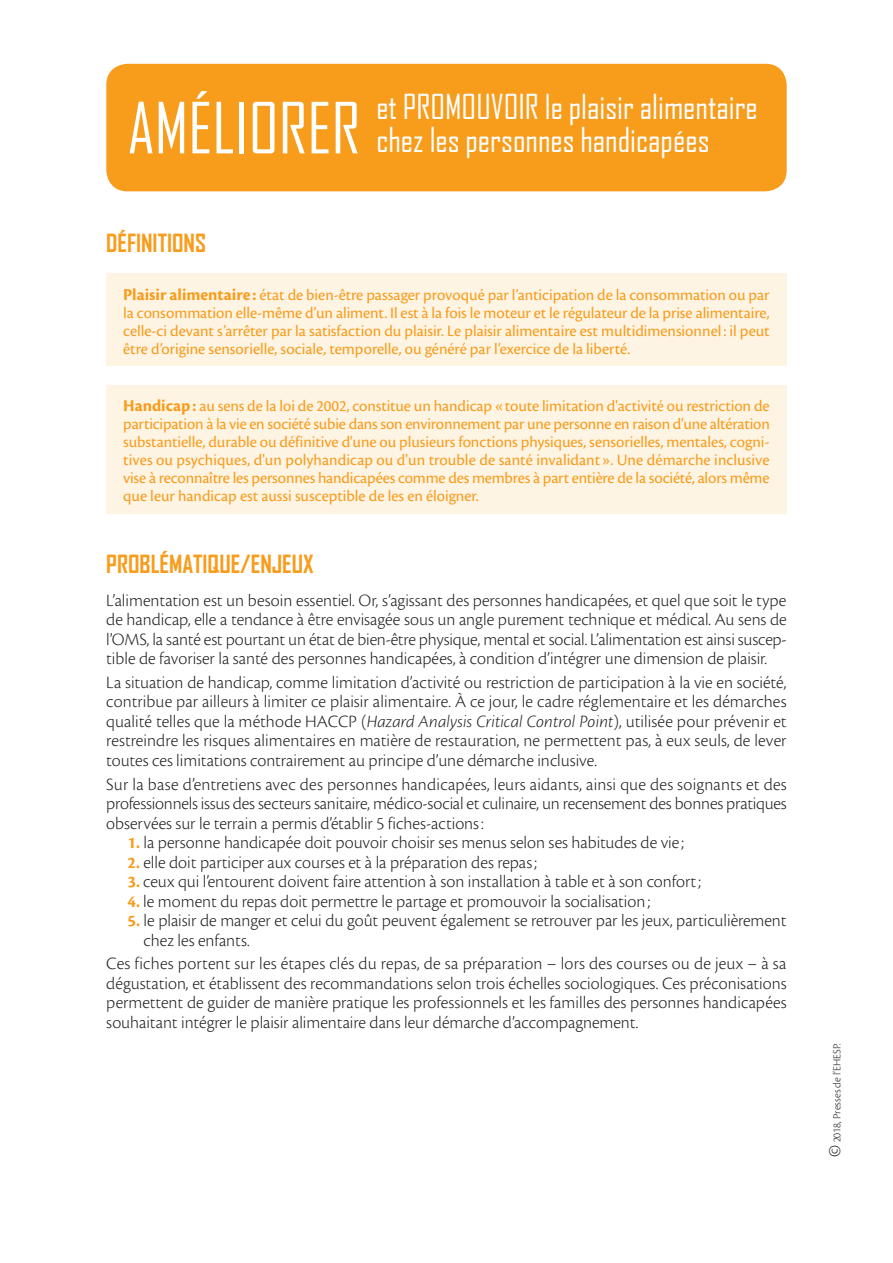
<style>
.page{position:relative;width:893px;height:1263px;background:#fff}
.page>*{position:absolute;margin:0;border:0;box-sizing:border-box;transform-origin:0 0}
.Titre_Rapport{font:67.5px "Agency FB";color:#fff}
.Titre_Rapport-2{font:33px/33px "Agency FB";color:#fff}
.Niveau_1{font:700 24px "Agency FB";color:#f89c1c}
.Problématique{font:300 18px/19.5px "Cronos Pro";color:#231f20;text-align:justify}
.Definitions{font:16.5px/18px "Cronos Pro";color:#f89c1c;text-align:justify}
.t1{font:300 11.25px "Cronos Pro";color:#231f20}
.s1{font-weight:700;font-size:17.25px}
.s2{font-style:italic}
.s3{font-weight:700;font-size:17.25px;color:#f89c1c}
.s4{font-size:18px}
</style>
<div class="page">
<div style="left:106px;top:64px;width:681px;height:127px;background:#f89c1c;border-radius:21px"></div>
<div style="left:106px;top:273px;width:681px;height:93px;background:#fef4e4"></div>
<div style="left:106px;top:385px;width:681px;height:129px;background:#fef4e4"></div>
<p class="Titre_Rapport" style="left:128px;top:87px;width:234px">AMÉLIORER</p>
<p class="Titre_Rapport-2" style="left:376px;top:89px;width:383px">et PROMOUVOIR le plaisir alimentaire chez les personnes handicapées</p>
<p class="Niveau_1" style="left:106px;top:228px;width:101px">DÉFINITIONS</p>
<p class="Definitions" style="left:123px;top:286px;width:648px"><span class="s1">Plaisir alimentaire :</span> état de bien-être passager provoqué par l’anticipation de la consommation ou par la consommation elle-même d’un aliment. Il est à la fois le moteur et le régulateur de la prise alimentaire, celle-ci devant s’arrêter par la satisfaction du plaisir. Le plaisir alimentaire est multidimensionnel : il peut être d’origine sensorielle, sociale, temporelle, ou généré par l’exercice de la liberté.</p>
<p class="Definitions" style="left:123px;top:397px;width:648px"><span class="s1">Handicap:</span> au sens de la loi de 2002, constitue un handicap «toute limitation d'activité ou restriction de participation à la vie en société subie dans son environnement par une personne en raison d'une altération substantielle, durable ou définitive d'une ou plusieurs fonctions physiques, sensorielles, mentales, cogni&shy;tives ou psychiques, d'un polyhandicap ou d'un trouble de santé invalidant». Une démarche inclusive vise à reconnaître les personnes handicapées comme des membres à part entière de la société, alors même que leur handicap est aussi susceptible de les en éloigner.</p>
<p class="Niveau_1" style="left:106px;top:549px;width:209px">PROBLÉMATIQUE/ENJEUX</p>
<p class="Problématique" style="left:106px;top:590px;width:682px">L’alimentation est un besoin essentiel. Or, s’agissant des personnes handicapées, et quel que soit le type de handicap, elle a tendance à être envisagée sous un angle purement technique et médical. Au sens de l’OMS, la santé est pourtant un état de bien-être physique, mental et social. L’alimentation est ainsi suscep&shy;tible de favoriser la santé des personnes handicapées, à condition d’intégrer une dimension de plaisir.</p>
<p class="Problématique" style="left:106px;top:672px;width:682px">La situation de handicap, comme limitation d’activité ou restriction de participation à la vie en société, contribue par ailleurs à limiter ce plaisir alimentaire. À ce jour, le cadre réglementaire et les démarches qualité telles que la méthode HACCP (<span class="s2">Hazard Analysis Critical Control Point</span>), utilisée pour prévenir et restreindre les risques alimentaires en matière de restauration, ne permettent pas, à eux seuls, de lever toutes ces limitations contrairement au principe d’une démarche inclusive.</p>
<p class="Problématique" style="left:106px;top:774px;width:682px">Sur la base d’entretiens avec des personnes handicapées, leurs aidants, ainsi que des soignants et des professionnels issus des secteurs sanitaire, médico-social et culinaire, un recensement des bonnes pratiques observées sur le terrain a permis d’établir 5 fiches-actions:</p>
<p class="Problématique" style="left:128px;top:832px;width:558px"><span class="s3">1.</span> la personne handicapée doit pouvoir choisir ses menus selon ses habitudes de vie ;</p>
<p class="Problématique" style="left:128px;top:852px;width:411px"><span class="s3">2.</span> elle doit participer aux courses et à la préparation des repas;</p>
<p class="Problématique" style="left:128px;top:871px;width:575px"><span class="s3">3.</span> ceux qui l’entourent doivent faire attention à son installation à table et à son confort;</p>
<p class="Problématique" style="left:128px;top:891px;width:524px"><span class="s3">4.</span> le moment du repas doit permettre le partage et promouvoir la socialisation;</p>
<p class="Problématique" style="left:144px;top:910px;width:644px;text-indent:-16px"><span class="s3">5.</span> le plaisir de manger et celui du goût peuvent également se retrouver par les jeux, particulièrement chez les enfants.</p>
<p class="Problématique" style="left:106px;top:954px;width:682px">Ces fiches portent sur les étapes clés du repas, de sa préparation – lors des courses ou de jeux – à sa dégustation, et établissent des recommandations selon trois échelles sociologiques. Ces préconisations permettent de guider de manière pratique les professionnels et les familles des personnes handicapées souhaitant intégrer le plaisir alimentaire dans leur démarche d’accompagnement.</p>
<p class="t1" style="left:830px;top:1157px;width:114px;rotate:-90deg"><span class="s4">©</span> 2018, Presses de l’EHESP.</p>
</div>
